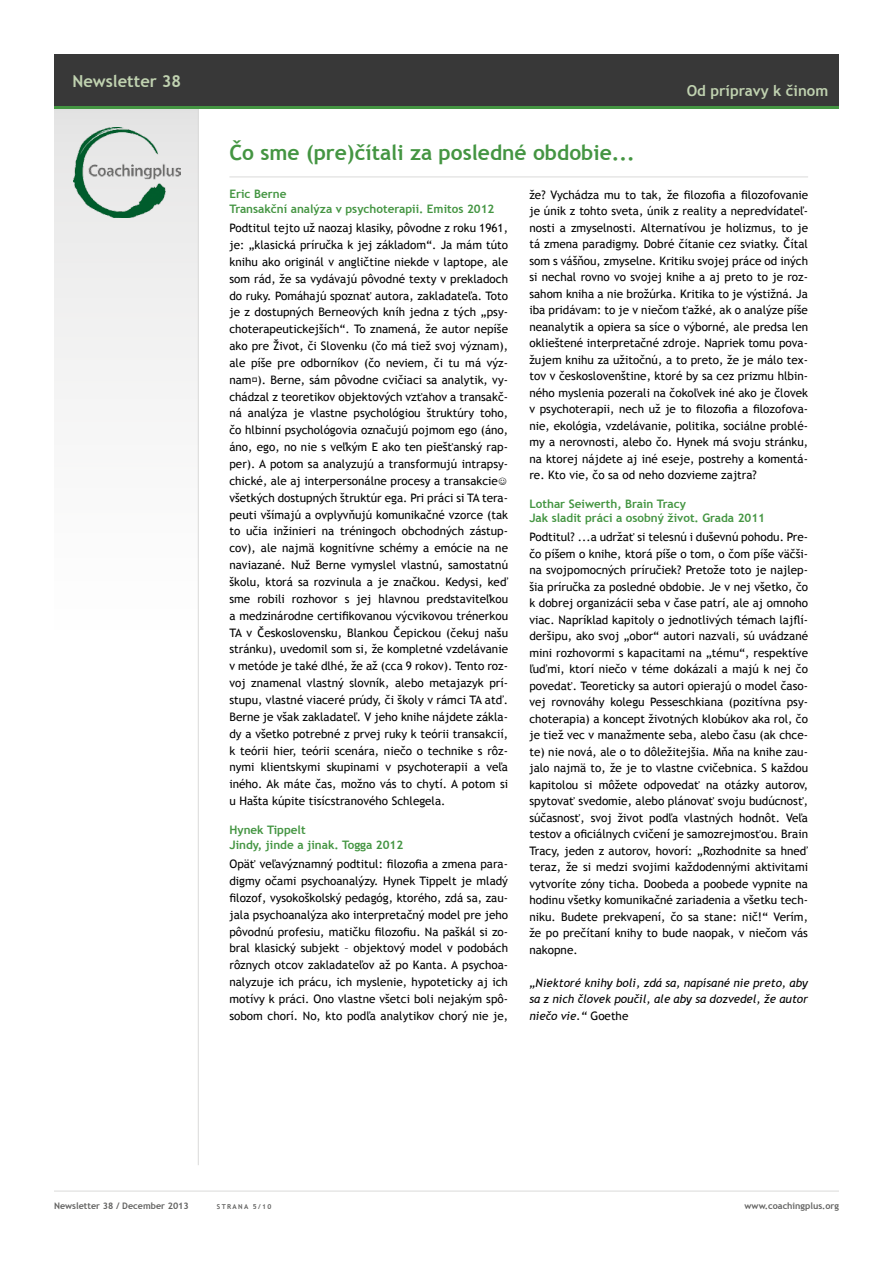
<style>
.page{position:relative;width:893px;height:1263px;background:#fff}
.page>*{position:absolute;margin:0;border:0;box-sizing:border-box;transform-origin:0 0}
.t1{font:700 21px "Trebuchet MS";color:#449542}
.t2{font:700 16.5px "Trebuchet MS";color:#c0d2b0}
.t3{font:700 15px "Trebuchet MS";color:#c0d2b0}
.t4{font:11.7px/16.8px "Trebuchet MS";color:#000;text-align:justify}
.t5{font:700 11.7px/14.4px "Trebuchet MS";color:#449542}
.t6{font:italic 11.7px/16.5px "Trebuchet MS";color:#000;text-align:justify}
.t7{font:700 9px "Trebuchet MS";color:#636362}
.t8{font:700 6.75px "Trebuchet MS";letter-spacing:.2em;color:#636362}
.s1{font-style:normal}
</style>
<div class="page">
<div style="left:54px;top:106px;width:145px;height:525px;background:linear-gradient(to bottom,#e5e5e5,#fff)"></div>
<hr style="left:54px;top:1191px;width:785px;height:1px;background:#dadad9">
<hr style="left:198px;top:108px;width:1px;height:1057px;background:#dadad9">
<div style="left:54px;top:54px;width:785px;height:53px;background:#383838"></div>
<hr style="left:54px;top:106px;width:785px;height:3px;background:#449542">
<img style="left:74px;top:127px;width:106px;height:91px">
<hr style="left:229px;top:177px;width:579px;height:1px;background:#dadad9">
<h2 class="t2" style="left:72px;top:70px;width:110px">Newsletter 38</h2>
<p class="t3" style="left:687px;top:81px;width:143px">Od prípravy k činom</p>
<h1 class="t1" style="left:229px;top:139px;width:407px">Čo sme (pre)čítali za posledné obdobie...</h1>
<p class="t5" style="left:229px;top:187px;width:266px">Eric Berne<br>Transakční analýza v psychoterapii. Emitos 2012</p>
<p class="t4" style="left:229px;top:220px;width:280px">Podtitul tejto už naozaj klasiky, pôvodne z roku 1961, je: „klasická príručka k jej základom“. Ja mám túto knihu ako originál v angličtine niekde v laptope, ale som rád, že sa vydávajú pôvodné texty v prekladoch do ruky. Pomáhajú spoznať autora, zakladateľa. Toto je z dostupných Berneových kníh jedna z tých „psy&shy;choterapeutickejších“. To znamená, že autor nepíše ako pre Život, či Slovenku (čo má tiež svoj význam), ale píše pre odborníkov (čo neviem, či tu má výz&shy;nam☺). Berne, sám pôvodne cvičiaci sa analytik, vy&shy;chádzal z teoretikov objektových vzťahov a transakč&shy;ná analýza je vlastne psychológiou štruktúry toho, čo hlbinní psychológovia označujú pojmom ego (áno, áno, ego, no nie s veľkým E ako ten piešťanský rap&shy;per). A potom sa analyzujú a transformujú intrapsy&shy;chické, ale aj interpersonálne procesy a transakcie☺ všetkých dostupných štruktúr ega. Pri práci si TA tera&shy;peuti všímajú a ovplyvňujú komunikačné vzorce (tak to učia inžinieri na tréningoch obchodných zástup&shy;cov), ale najmä kognitívne schémy a emócie na ne naviazané. Nuž Berne vymyslel vlastnú, samostatnú školu, ktorá sa rozvinula a je značkou. Kedysi, keď sme robili rozhovor s jej hlavnou predstaviteľkou a medzinárodne certifikovanou výcvikovou trénerkou TA v Československu, Blankou Čepickou (čekuj našu stránku), uvedomil som si, že kompletné vzdelávanie v metóde je také dlhé, že až (cca 9 rokov). Tento roz&shy;voj znamenal vlastný slovník, alebo metajazyk prí&shy;stupu, vlastné viaceré prúdy, či školy v rámci TA atď.<br>Berne je však zakladateľ. V jeho knihe nájdete zákla&shy;dy a všetko potrebné z prvej ruky k teórii transakcií, k teórii hier, teórii scenára, niečo o technike s rôz&shy;nymi klientskymi skupinami v psychoterapii a veľa iného. Ak máte čas, možno vás to chytí. A potom si u Hašta kúpite tisícstranového Schlegela.</p>
<p class="t5" style="left:229px;top:823px;width:175px">Hynek Tippelt<br>Jindy, jinde a jinak. Togga 2012</p>
<p class="t4" style="left:229px;top:856px;width:280px">Opäť veľavýznamný podtitul: filozofia a zmena para&shy;digmy očami psychoanalýzy. Hynek Tippelt je mladý filozof, vysokoškolský pedagóg, ktorého, zdá sa, zau&shy;jala psychoanalýza ako interpretačný model pre jeho pôvodnú profesiu, matičku filozofiu. Na paškál si zo&shy;bral klasický subjekt – objektový model v podobách rôznych otcov zakladateľov až po Kanta. A psychoa&shy;nalyzuje ich prácu, ich myslenie, hypoteticky aj ich motívy k práci. Ono vlastne všetci boli nejakým spô&shy;sobom chorí. No, kto podľa analytikov chorý nie je,</p>
<p class="t4" style="left:529px;top:186px;width:280px">že? Vychádza mu to tak, že filozofia a filozofovanie je únik z tohto sveta, únik z reality a nepredvídateľ&shy;nosti a zmyselnosti. Alternatívou je holizmus, to je tá zmena paradigmy. Dobré čítanie cez sviatky. Čítal som s vášňou, zmyselne. Kritiku svojej práce od iných si nechal rovno vo svojej knihe a aj preto to je roz&shy;sahom kniha a nie brožúrka. Kritika to je výstižná. Ja iba pridávam: to je v niečom ťažké, ak o analýze píše neanalytik a opiera sa síce o výborné, ale predsa len oklieštené interpretačné zdroje. Napriek tomu pova&shy;žujem knihu za užitočnú, a to preto, že je málo tex&shy;tov v českoslovenštine, ktoré by sa cez prizmu hlbin&shy;ného myslenia pozerali na čokoľvek iné ako je človek v psychoterapii, nech už je to filozofia a filozofova&shy;nie, ekológia, vzdelávanie, politika, sociálne problé&shy;my a nerovnosti, alebo čo. Hynek má svoju stránku, na ktorej nájdete aj iné eseje, postrehy a komentá&shy;re. Kto vie, čo sa od neho dozvieme zajtra?</p>
<p class="t5" style="left:529px;top:497px;width:237px">Lothar Seiwerth, Brain Tracy<br>Jak sladit práci a osobný život. Grada 2011</p>
<p class="t4" style="left:529px;top:529px;width:280px">Podtitul? ...a udržať si telesnú i duševnú pohodu. Pre&shy;čo píšem o knihe, ktorá píše o tom, o čom píše väčši&shy;na svojpomocných príručiek? Pretože toto je najlep&shy;šia príručka za posledné obdobie. Je v nej všetko, čo k dobrej organizácii seba v čase patrí, ale aj omnoho viac. Napríklad kapitoly o jednotlivých témach lajflí&shy;deršipu, ako svoj „obor“ autori nazvali, sú uvádzané mini rozhovormi s kapacitami na „tému“, respektíve ľuďmi, ktorí niečo v téme dokázali a majú k nej čo povedať. Teoreticky sa autori opierajú o model časo&shy;vej rovnováhy kolegu Pesseschkiana (pozitívna psy&shy;choterapia) a koncept životných klobúkov aka rol, čo je tiež vec v manažmente seba, alebo času (ak chce&shy;te) nie nová, ale o to dôležitejšia. Mňa na knihe zau&shy;jalo najmä to, že je to vlastne cvičebnica. S každou kapitolou si môžete odpovedať na otázky autorov, spytovať svedomie, alebo plánovať svoju budúcnosť, súčasnosť, svoj život podľa vlastných hodnôt. Veľa testov a oficiálnych cvičení je samozrejmosťou. Brain Tracy, jeden z autorov, hovorí: „Rozhodnite sa hneď teraz, že si medzi svojimi každodennými aktivitami vytvoríte zóny ticha. Doobeda a poobede vypnite na hodinu všetky komunikačné zariadenia a všetku tech&shy;niku. Budete prekvapení, čo sa stane: nič!“ Verím, že po prečítaní knihy to bude naopak, v niečom vás nakopne.</p>
<p class="t6" style="left:529px;top:974px;width:280px">„Niektoré knihy boli, zdá sa, napísané nie preto, aby sa z nich človek poučil, ale aby sa dozvedel, že autor niečo vie.“ <span class="s1">Goethe</span></p>
<p class="t7" style="left:54px;top:1200px;width:136px">Newsletter 38 / December 2013</p>
<p class="t8" style="left:217px;top:1202px;width:56px">strana 5/10</p>
<p class="t7" style="left:745px;top:1200px;width:96px">www.coachingplus.org</p>
</div>
